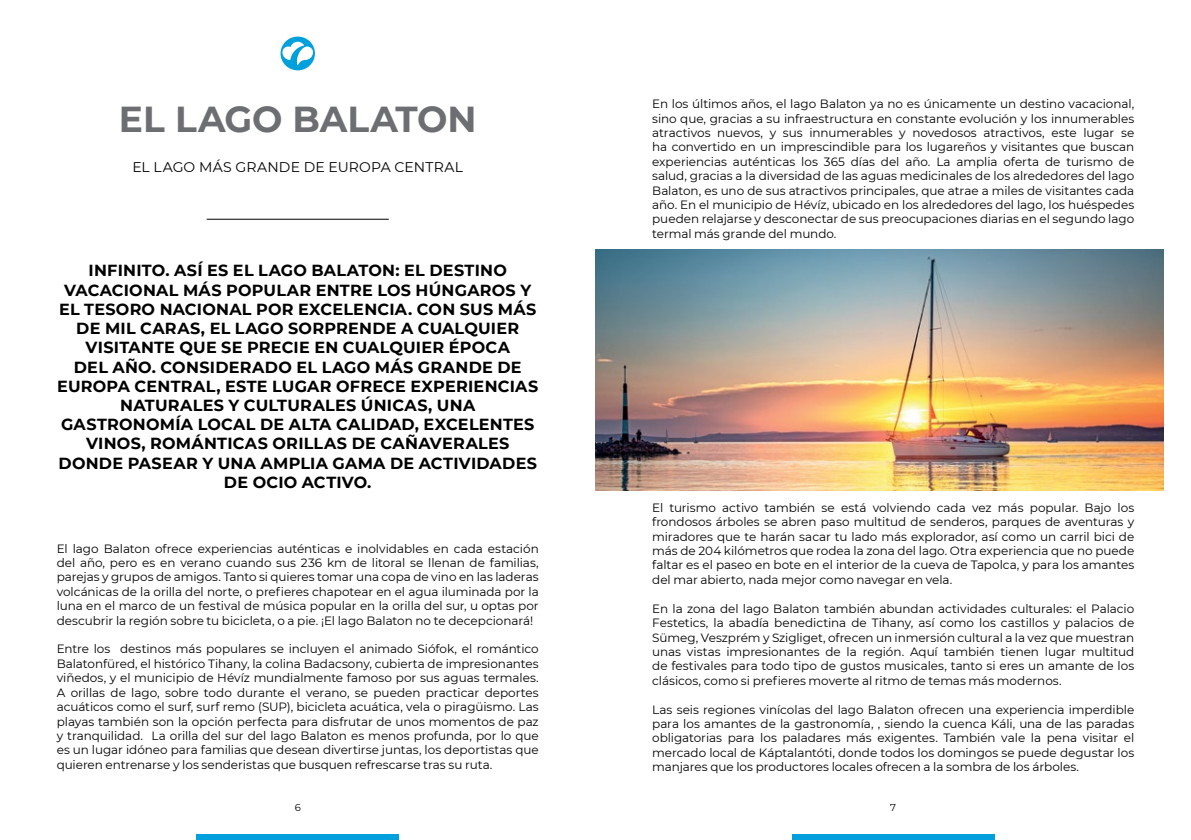
<style>
.page{position:relative;width:1191px;height:840px;background:#fff}
.page>*{position:absolute;margin:0;border:0;box-sizing:border-box;transform-origin:0 0}
.t1{font:700 36px "Montserrat";letter-spacing:-.005em;color:#6d6e71}
.t2{font:700 16px/19.2px "Montserrat";letter-spacing:.015em;color:#000;text-align:center}
.t3{font:14px "Montserrat";letter-spacing:.015em;color:#000}
.t4{font:12px/14.4px "Montserrat";letter-spacing:-.005em;color:#000;text-align:justify}
.t5{font:10px "Montserrat";color:#000}
</style>
<div class="page">
<div style="left:792px;top:833px;width:202px;height:6px;background:#00a0dc"></div>
<div style="left:197px;top:833px;width:202px;height:6px;background:#00a0dc"></div>
<div style="left:280px;top:37px;width:35px;height:33px;background:#00a0dc;border-radius:50%"></div>
<svg style="left:282px;top:42px;width:31px;height:23px"></svg>
<hr style="left:207px;top:219px;width:182px;height:1px;background:#000">
<img style="left:595px;top:249px;width:568px;height:241px">
<h1 class="t1" style="left:119px;top:93px;width:359px">EL LAGO BALATON</h1>
<p class="t3" style="left:132px;top:157px;width:332px">EL LAGO MÁS GRANDE DE EUROPA CENTRAL</p>
<p class="t2" style="left:57px;top:260px;width:482px">INFINITO. ASÍ ES EL LAGO BALATON: EL DESTINO VACACIONAL MÁS POPULAR ENTRE LOS HÚNGAROS Y EL TESORO NACIONAL POR EXCELENCIA. CON SUS MÁS DE MIL CARAS, EL LAGO SORPRENDE A CUALQUIER VISITANTE QUE SE PRECIE EN CUALQUIER ÉPOCA<br>DEL AÑO. CONSIDERADO EL LAGO MÁS GRANDE DE EUROPA CENTRAL, ESTE LUGAR OFRECE EXPERIENCIAS NATURALES Y CULTURALES ÚNICAS, UNA GASTRONOMÍA LOCAL DE ALTA CALIDAD, EXCELENTES VINOS, ROMÁNTICAS ORILLAS DE CAÑAVERALES DONDE PASEAR Y UNA AMPLIA GAMA DE ACTIVIDADES DE OCIO ACTIVO.</p>
<p class="t4" style="left:57px;top:540px;width:483px">El lago Balaton ofrece experiencias auténticas e inolvidables en cada estación del año, pero es en verano cuando sus 236 km de litoral se llenan de familias, parejas y grupos de amigos. Tanto si quieres tomar una copa de vino en las laderas volcánicas de la orilla del norte, o prefieres chapotear en el agua iluminada por la luna en el marco de un festival de música popular en la orilla del sur, u optas por descubrir la región sobre tu bicicleta, o a pie. ¡El lago Balaton no te decepcionará!</p>
<p class="t4" style="left:57px;top:641px;width:483px">Entre los destinos más populares se incluyen el animado Siófok, el romántico Balatonfüred, el histórico Tihany, la colina Badacsony, cubierta de impresionantes viñedos, y el municipio de Hévíz mundialmente famoso por sus aguas termales.<br>A orillas de lago, sobre todo durante el verano, se pueden practicar deportes acuáticos como el surf, surf remo (SUP), bicicleta acuática, vela o piragüismo. Las playas también son la opción perfecta para disfrutar de unos momentos de paz y tranquilidad. La orilla del sur del lago Balaton es menos profunda, por lo que es un lugar idóneo para familias que desean divertirse juntas, los deportistas que quieren entrenarse y los senderistas que busquen refrescarse tras su ruta.</p>
<p class="t4" style="left:652px;top:96px;width:483px">En los últimos años, el lago Balaton ya no es únicamente un destino vacacional, sino que, gracias a su infraestructura en constante evolución y los innumerables atractivos nuevos, y sus innumerables y novedosos atractivos, este lugar se ha convertido en un imprescindible para los lugareños y visitantes que buscan experiencias auténticas los 365 días del año. La amplia oferta de turismo de salud, gracias a la diversidad de las aguas medicinales de los alrededores del lago Balaton, es uno de sus atractivos principales, que atrae a miles de visitantes cada año. En el municipio de Hévíz, ubicado en los alrededores del lago, los huéspedes pueden relajarse y desconectar de sus preocupaciones diarias en el segundo lago termal más grande del mundo.</p>
<p class="t4" style="left:652px;top:499px;width:483px">El turismo activo también se está volviendo cada vez más popular. Bajo los frondosos árboles se abren paso multitud de senderos, parques de aventuras y miradores que te harán sacar tu lado más explorador, así como un carril bici de más de 204 kilómetros que rodea la zona del lago. Otra experiencia que no puede faltar es el paseo en bote en el interior de la cueva de Tapolca, y para los amantes del mar abierto, nada mejor como navegar en vela.</p>
<p class="t4" style="left:652px;top:600px;width:483px">En la zona del lago Balaton también abundan actividades culturales: el Palacio Festetics, la abadía benedictina de Tihany, así como los castillos y palacios de Sümeg, Veszprém y Szigliget, ofrecen un inmersión cultural a la vez que muestran unas vistas impresionantes de la región. Aquí también tienen lugar multitud de festivales para todo tipo de gustos musicales, tanto si eres un amante de los clásicos, como si prefieres moverte al ritmo de temas más modernos.</p>
<p class="t4" style="left:652px;top:701px;width:483px">Las seis regiones vinícolas del lago Balaton ofrecen una experiencia imperdible para los amantes de la gastronomía, , siendo la cuenca Káli, una de las paradas obligatorias para los paladares más exigentes. También vale la pena visitar el mercado local de Káptalantóti, donde todos los domingos se puede degustar los manjares que los productores locales ofrecen a la sombra de los árboles.</p>
<p class="t5" style="left:295px;top:800px;width:8px">6</p>
<p class="t5" style="left:890px;top:800px;width:7px">7</p>
</div>
